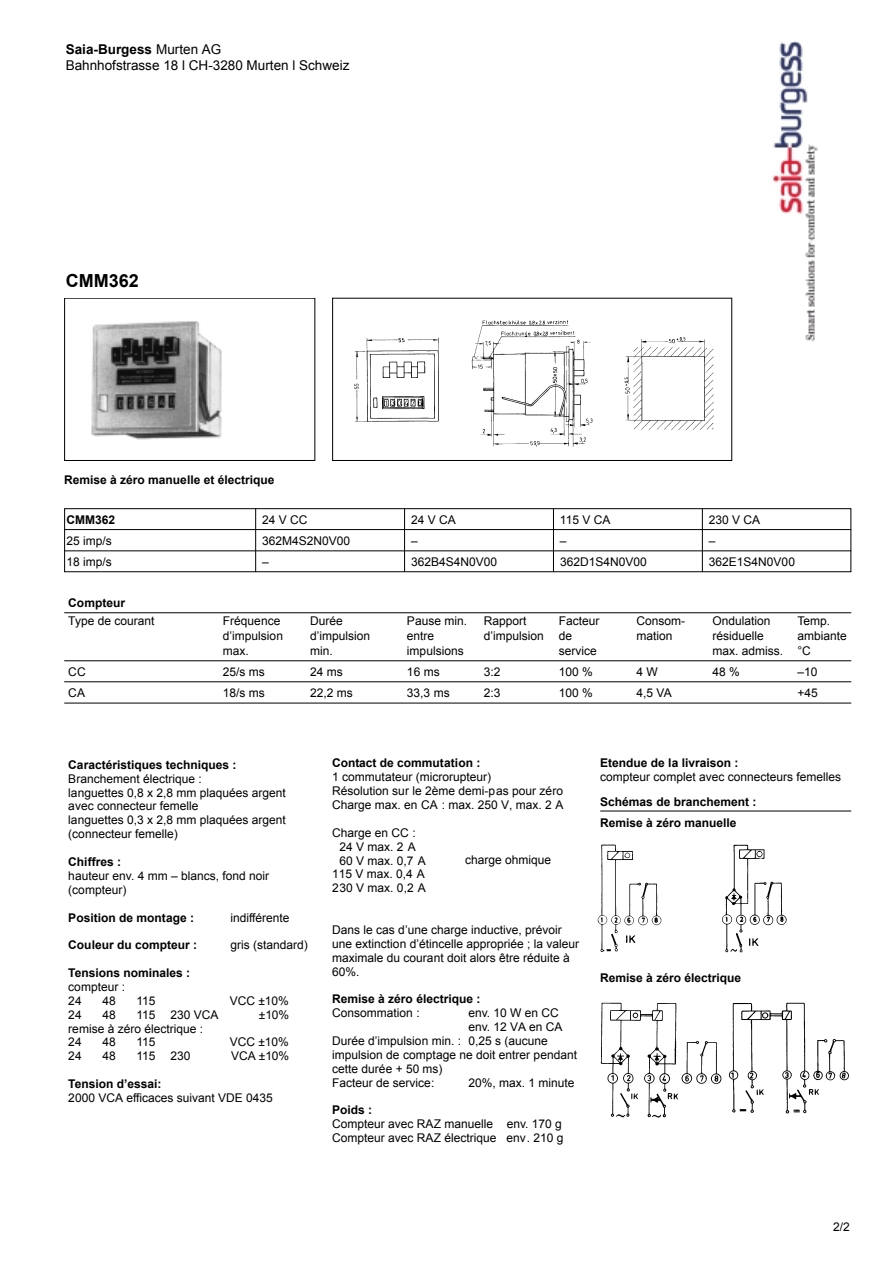
<style>
.page{position:relative;width:893px;height:1262px;background:#fff}
.page>*{position:absolute;margin:0;border:0;box-sizing:border-box;transform-origin:0 0}
.t1{font:700 18px "Arial";color:#000}
.t2{font:13.5px/16.2px "Arial";color:#000}
.t3{font:12px/13.8px "Arial";color:#000}
.t4{font:700 12px/20.9px "Arial";color:#000}
.s1{font-weight:700}
.s2{color:#fff}
</style>
<div class="page">
<img style="left:772px;top:41px;width:46px;height:301px">
<img style="left:91px;top:321px;width:131px;height:119px">
<div style="left:64px;top:298px;width:251px;height:163px;border:1px solid #000"></div>
<div style="left:332px;top:298px;width:400px;height:163px;border:1px solid #000"></div>
<img style="left:354px;top:337px;width:85px;height:85px">
<img style="left:471px;top:320px;width:122px;height:127px">
<img style="left:624px;top:337px;width:90px;height:93px">
<hr style="left:600px;top:810px;width:251px;height:1px;background:#000">
<hr style="left:64px;top:612px;width:787px;height:1px;background:#000">
<hr style="left:64px;top:660px;width:787px;height:1px;background:#000">
<hr style="left:64px;top:681px;width:787px;height:1px;background:#000">
<hr style="left:64px;top:702px;width:787px;height:1px;background:#000">
<img style="left:597px;top:844px;width:190px;height:109px">
<img style="left:600px;top:1002px;width:249px;height:116px">
<div style="left:64px;top:508px;width:787px;height:64px;border:1px solid #000"></div>
<hr style="left:255px;top:508px;width:1px;height:64px;background:#000">
<hr style="left:404px;top:508px;width:1px;height:64px;background:#000">
<hr style="left:553px;top:508px;width:1px;height:64px;background:#000">
<hr style="left:702px;top:508px;width:1px;height:64px;background:#000">
<hr style="left:64px;top:529px;width:787px;height:1px;background:#000">
<hr style="left:64px;top:550px;width:787px;height:1px;background:#000">
<p class="t2" style="left:66px;top:41px;width:285px"><span class="s1">Saia-Burgess</span> Murten AG<br>Bahnhofstrasse 18 l CH-3280 Murten l Schweiz</p>
<h1 class="t1" style="left:66px;top:269px;width:75px">CMM362</h1>
<p class="t4" style="left:64px;top:469px;width:212px">Remise à zéro manuelle et électrique</p>
<p class="t4" style="left:66px;top:510px;width:50px">CMM362</p>
<p class="t3" style="left:262px;top:513px;width:47px">24 V CC</p>
<p class="t3" style="left:411px;top:513px;width:46px">24 V CA</p>
<p class="t3" style="left:560px;top:513px;width:52px">115 V CA</p>
<p class="t3" style="left:708px;top:513px;width:53px">230 V CA</p>
<p class="t3" style="left:66px;top:534px;width:47px">25 imp/s</p>
<p class="t3" style="left:262px;top:534px;width:90px">362M4S2N0V00</p>
<p class="t3" style="left:411px;top:534px;width:8px">–</p>
<p class="t3" style="left:560px;top:534px;width:8px">–</p>
<p class="t3" style="left:709px;top:534px;width:8px">–</p>
<p class="t3" style="left:66px;top:555px;width:47px">18 imp/s</p>
<p class="t3" style="left:262px;top:555px;width:8px">–</p>
<p class="t3" style="left:411px;top:555px;width:88px">362B4S4N0V00</p>
<p class="t3" style="left:560px;top:555px;width:88px">362D1S4N0V00</p>
<p class="t3" style="left:709px;top:555px;width:88px">362E1S4N0V00</p>
<p class="t4" style="left:68px;top:593px;width:58px">Compteur</p>
<p class="t3" style="left:68px;top:614px;width:88px">Type de courant</p>
<p class="t3" style="left:223px;top:614px;width:59px">Fréquence</p>
<p class="t3" style="left:310px;top:614px;width:34px">Durée</p>
<p class="t3" style="left:407px;top:614px;width:62px">Pause min.</p>
<p class="t3" style="left:484px;top:614px;width:44px">Rapport</p>
<p class="t3" style="left:558px;top:614px;width:42px">Facteur</p>
<p class="t3" style="left:636px;top:614px;width:50px">Consom-</p>
<p class="t3" style="left:712px;top:614px;width:60px">Ondulation</p>
<p class="t3" style="left:797px;top:614px;width:34px">Temp.</p>
<p class="t3" style="left:223px;top:629px;width:62px">d’impulsion</p>
<p class="t3" style="left:310px;top:629px;width:62px">d’impulsion</p>
<p class="t3" style="left:407px;top:629px;width:29px">entre</p>
<p class="t3" style="left:484px;top:629px;width:90px">d’impulsion de</p>
<p class="t3" style="left:636px;top:629px;width:38px">mation</p>
<p class="t3" style="left:712px;top:629px;width:53px">résiduelle</p>
<p class="t3" style="left:797px;top:629px;width:51px">ambiante</p>
<p class="t3" style="left:223px;top:644px;width:28px">max.</p>
<p class="t3" style="left:310px;top:644px;width:24px">min.</p>
<p class="t3" style="left:407px;top:644px;width:58px">impulsions</p>
<p class="t3" style="left:558px;top:644px;width:40px">service</p>
<p class="t3" style="left:712px;top:644px;width:100px">max. admiss. °C</p>
<p class="t3" style="left:68px;top:665px;width:19px">CC</p>
<p class="t3" style="left:223px;top:665px;width:44px">25/s ms</p>
<p class="t3" style="left:310px;top:665px;width:34px">24 ms</p>
<p class="t3" style="left:407px;top:665px;width:34px">16 ms</p>
<p class="t3" style="left:484px;top:665px;width:18px">3:2</p>
<p class="t3" style="left:558px;top:665px;width:36px">100 %</p>
<p class="t3" style="left:636px;top:665px;width:23px">4 W</p>
<p class="t3" style="left:712px;top:665px;width:29px">48 %</p>
<p class="t3" style="left:797px;top:665px;width:22px">–10</p>
<p class="t3" style="left:68px;top:686px;width:18px">CA</p>
<p class="t3" style="left:223px;top:686px;width:44px">18/s ms</p>
<p class="t3" style="left:310px;top:686px;width:44px">22,2 ms</p>
<p class="t3" style="left:407px;top:686px;width:44px">33,3 ms</p>
<p class="t3" style="left:484px;top:686px;width:18px">2:3</p>
<p class="t3" style="left:558px;top:686px;width:36px">100 %</p>
<p class="t3" style="left:636px;top:686px;width:37px">4,5 VA</p>
<p class="t3" style="left:797px;top:686px;width:22px">+45</p>
<p class="t4" style="left:68px;top:754px;width:170px">Caractéristiques techniques :</p>
<p class="t3" style="left:68px;top:771px;width:219px">Branchement électrique :<br>languettes 0,8 x 2,8 mm plaquées argent avec connecteur femelle<br>languettes 0,3 x 2,8 mm plaquées argent (connecteur femelle)</p>
<p class="t4" style="left:68px;top:851px;width:54px">Chiffres :</p>
<p class="t3" style="left:68px;top:869px;width:202px">hauteur env. 4 mm – blancs, fond noir (compteur)</p>
<p class="t4" style="left:68px;top:907px;width:127px">Position de montage :</p>
<p class="t3" style="left:230px;top:910px;width:61px">indifférente</p>
<p class="t4" style="left:68px;top:935px;width:130px">Couleur du compteur :</p>
<p class="t3" style="left:230px;top:938px;width:79px">gris (standard)</p>
<p class="t4" style="left:68px;top:962px;width:123px">Tensions nominales :</p>
<p class="t3" style="left:68px;top:980px;width:58px">compteur :<br>24</p>
<p class="t3" style="left:102px;top:993px;width:15px">48</p>
<p class="t3" style="left:136px;top:993px;width:49px">115 <span class="s2">00</span></p>
<p class="t3" style="left:219px;top:993px;width:71px"><span class="s2">0</span> VCC ±10%</p>
<p class="t3" style="left:68px;top:1007px;width:15px">24</p>
<p class="t3" style="left:102px;top:1007px;width:15px">48</p>
<p class="t3" style="left:136px;top:1007px;width:84px">115 230 VCA</p>
<p class="t3" style="left:259px;top:1007px;width:32px">±10%</p>
<p class="t3" style="left:68px;top:1021px;width:136px">remise à zéro électrique :<br>24</p>
<p class="t3" style="left:102px;top:1035px;width:15px">48</p>
<p class="t3" style="left:136px;top:1035px;width:21px">115</p>
<p class="t3" style="left:230px;top:1035px;width:60px">VCC ±10%</p>
<p class="t3" style="left:68px;top:1049px;width:15px">24</p>
<p class="t3" style="left:102px;top:1049px;width:15px">48</p>
<p class="t3" style="left:136px;top:1049px;width:56px">115 230</p>
<p class="t3" style="left:231px;top:1049px;width:59px">VCA ±10%</p>
<p class="t4" style="left:68px;top:1073px;width:95px">Tension d’essai:</p>
<p class="t3" style="left:68px;top:1091px;width:206px">2000 VCA efficaces suivant VDE 0435</p>
<p class="t4" style="left:332px;top:753px;width:150px">Contact de commutation :</p>
<p class="t3" style="left:332px;top:770px;width:233px">1 commutateur (microrupteur)<br>Résolution sur le 2ème demi-pas pour zéro<br>Charge max. en CA : max. 250 V, max. 2 A</p>
<p class="t3" style="left:332px;top:825px;width:85px">Charge en CC :</p>
<p class="t3" style="left:339px;top:839px;width:78px">24 V max. 2 A</p>
<p class="t3" style="left:339px;top:853px;width:88px">60 V max. 0,7 A</p>
<p class="t3" style="left:332px;top:867px;width:94px">115 V max. 0,4 A</p>
<p class="t3" style="left:332px;top:881px;width:95px">230 V max. 0,2 A</p>
<p class="t3" style="left:332px;top:923px;width:248px">Dans le cas d’une charge inductive, prévoir une extinction d’étincelle appropriée ; la valeur maximale du courant doit alors être réduite à 60%.</p>
<p class="t4" style="left:332px;top:989px;width:150px">Remise à zéro électrique :</p>
<p class="t3" style="left:332px;top:1006px;width:89px">Consommation :</p>
<p class="t3" style="left:468px;top:1006px;width:92px">env. 10 W en CC</p>
<p class="t3" style="left:468px;top:1020px;width:95px">env. 12 VA en CA</p>
<p class="t3" style="left:332px;top:1034px;width:217px">Durée d’impulsion min. : 0,25 s (aucune</p>
<p class="t3" style="left:332px;top:1047px;width:246px">impulsion de comptage ne doit entrer pendant</p>
<p class="t3" style="left:332px;top:1061px;width:112px">cette durée + 50 ms)</p>
<p class="t3" style="left:332px;top:1075px;width:104px">Facteur de service:</p>
<p class="t3" style="left:468px;top:1075px;width:108px">20%, max. 1 minute</p>
<p class="t4" style="left:332px;top:1100px;width:42px">Poids :</p>
<p class="t3" style="left:332px;top:1117px;width:233px">Compteur avec RAZ manuelle env. 170 g<br>Compteur avec RAZ électrique env. 210 g</p>
<p class="t3" style="left:465px;top:853px;width:88px">charge ohmique</p>
<p class="t4" style="left:600px;top:753px;width:140px">Etendue de la livraison :</p>
<p class="t3" style="left:600px;top:770px;width:242px">compteur complet avec connecteurs femelles</p>
<p class="t4" style="left:600px;top:792px;width:158px">Schémas de branchement :<br>Remise à zéro manuelle</p>
<p class="t4" style="left:600px;top:967px;width:142px">Remise à zéro électrique</p>
<p class="t3" style="left:833px;top:1220px;width:18px">2/2</p>
</div>
